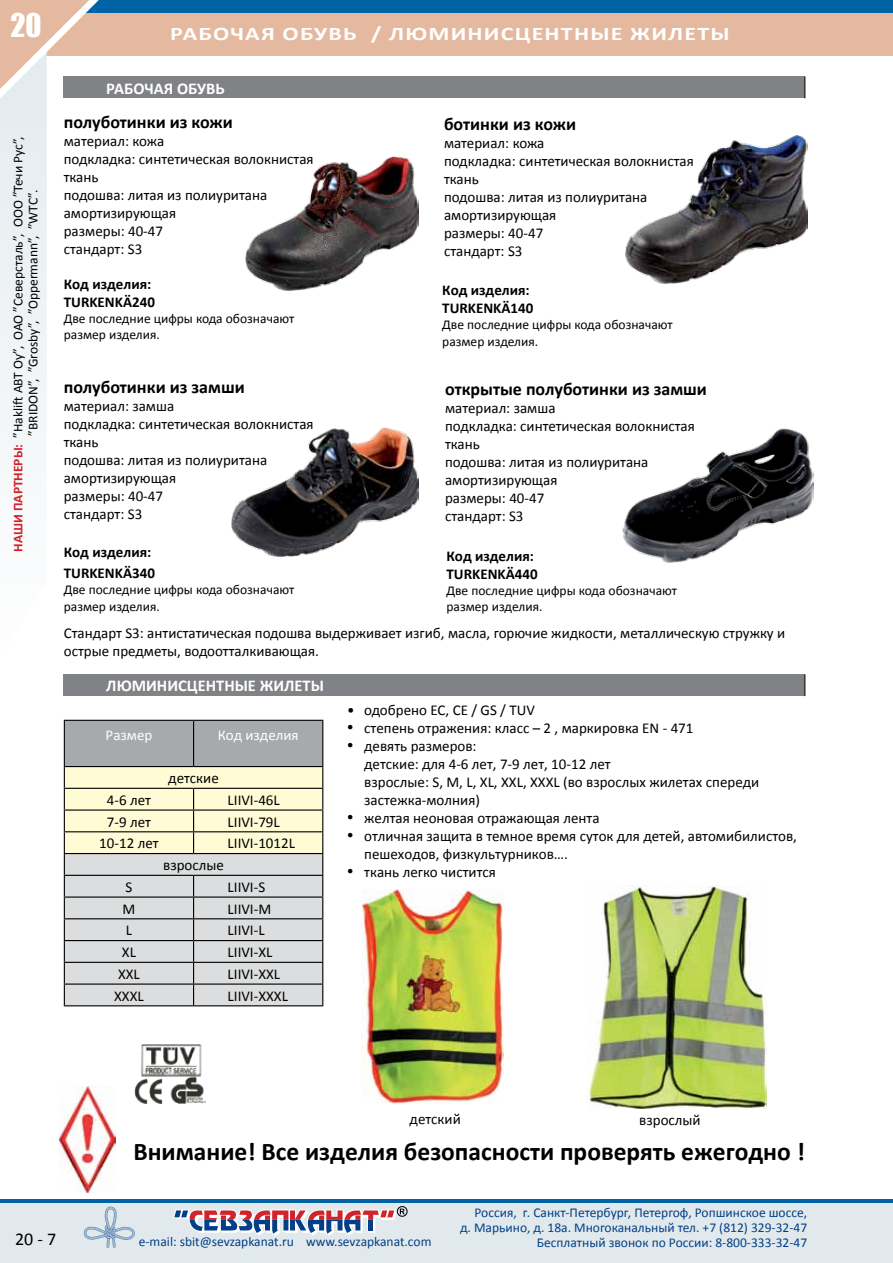
<style>
.page{position:relative;width:893px;height:1263px;background:#fff}
.page>*{position:absolute;margin:0;border:0;box-sizing:border-box;transform-origin:0 0}
.t1{font:30px "Impact";color:#fff}
.t2{font:700 25.5px "Calibri";color:#000}
.t3{font:700 19.2px "Calibri";letter-spacing:.05em;color:#fff;scale:1.25 1}
.t4{font:700 18px "Calibri";color:#000}
.t5{font:18px "Calibri";color:#000}
.t6{font:700 16.5px "Calibri";color:#fff}
.t7{font:15px/18px "Calibri";color:#000}
.t8{font:700 15px/18px "Calibri";color:#000}
.t9{font:15px "Calibri";color:#fff}
.t10{font:13.5px/16.2px "Calibri";color:#000}
.t11{font:13.5px/15px "Calibri";color:#023f88;text-align:right}
.s1{font-weight:700;color:#d2232a}
.s2{font-family:"Times New Roman";font-size:18px}
</style>
<div class="page">
<div style="left:0;top:1199px;width:893px;height:7px;background:#0063a5"></div>
<div style="left:0;top:1203px;width:893px;height:60px;background:#e2e9ed"></div>
<div style="left:24px;top:12px;width:869px;height:43px;background:#e4b99f"></div>
<div style="left:9px;top:0;width:884px;height:13px;background:#0063a5"></div>
<svg style="left:173px;top:1206px;width:235px;height:30px"></svg>
<svg style="left:84px;top:1206px;width:51px;height:42px"></svg>
<svg style="left:0;top:0;width:99px;height:448px"></svg>
<div style="left:64px;top:77px;width:741px;height:21px;background:#808285"></div>
<svg style="left:805px;top:77px;width:1px;height:21px"></svg>
<img style="left:625px;top:135px;width:183px;height:148px">
<img style="left:246px;top:156px;width:173px;height:135px">
<img style="left:232px;top:427px;width:187px;height:129px">
<img style="left:623px;top:428px;width:190px;height:134px">
<svg style="left:64px;top:720px;width:259px;height:286px;background:#d1d1c7"></svg>
<hr style="left:64px;top:875px;width:130px;height:1px;background:#000">
<hr style="left:194px;top:875px;width:129px;height:1px;background:#000">
<div style="left:64px;top:674px;width:741px;height:22px;background:#808285"></div>
<svg style="left:805px;top:674px;width:1px;height:22px"></svg>
<img style="left:60px;top:1086px;width:55px;height:106px">
<img style="left:362px;top:889px;width:141px;height:214px">
<img style="left:587px;top:885px;width:179px;height:223px">
<img style="left:134px;top:1044px;width:72px;height:59px">
<h1 class="t1" style="left:10px;top:2px;width:33px">20</h1>
<p class="t10" style="left:10px;top:436px;width:301px;line-height:15px;text-indent:-116px;rotate:-90deg"><span class="s1">НАШИ ПАРТНЕРЫ:</span> ”Haklift ABT Oy”, ОАО ”Северсталь”, ООО ”Течи Рус”, ”BRIDON”, ”Grosby”, ”Oppermann”, ”WTC”.</p>
<p class="t3" style="left:170px;top:22px;width:449px">РАБОЧАЯ ОБУВЬ / ЛЮМИНИСЦЕНТНЫЕ ЖИЛЕТЫ</p>
<p class="t6" style="left:106px;top:78px;width:120px">РАБОЧАЯ ОБУВЬ</p>
<p class="t4" style="left:64px;top:111px;width:171px">полуботинки из кожи</p>
<p class="t7" style="left:64px;top:132px;width:251px">материал: кожа<br>подкладка: синтетическая волокнистая ткань<br>подошва: литая из полиуритана амортизирующая<br>размеры: 40-47<br>стандарт: S3</p>
<p class="t8" style="left:64px;top:274px;width:93px">Код изделия:<br>TURKENKÄ240</p>
<p class="t10" style="left:64px;top:310px;width:232px">Две последние цифры кода обозначают размер изделия.</p>
<p class="t4" style="left:64px;top:376px;width:182px">полуботинки из замши</p>
<p class="t7" style="left:64px;top:396px;width:251px">материал: замша<br>подкладка: синтетическая волокнистая ткань<br>подошва: литая из полиуритана амортизирующая<br>размеры: 40-47<br>стандарт: S3</p>
<p class="t8" style="left:64px;top:540px;width:93px;line-height:21.6px">Код изделия:<br>TURKENKÄ340</p>
<p class="t10" style="left:64px;top:581px;width:232px">Две последние цифры кода обозначают размер изделия.</p>
<p class="t4" style="left:444px;top:113px;width:134px">ботинки из кожи</p>
<p class="t7" style="left:444px;top:133px;width:251px">материал: кожа<br>подкладка: синтетическая волокнистая ткань<br>подошва: литая из полиуритана амортизирующая<br>размеры: 40-47<br>стандарт: S3</p>
<p class="t8" style="left:442px;top:280px;width:93px">Код изделия:<br>TURKENKÄ140</p>
<p class="t10" style="left:442px;top:316px;width:232px">Две последние цифры кода обозначают размер изделия.</p>
<p class="t4" style="left:445px;top:378px;width:263px">открытые полуботинки из замши</p>
<p class="t7" style="left:445px;top:398px;width:251px">материал: замша<br>подкладка: синтетическая волокнистая ткань<br>подошва: литая из полиуритана амортизирующая<br>размеры: 40-47<br>стандарт: S3</p>
<p class="t8" style="left:446px;top:546px;width:93px">Код изделия:<br>TURKENKÄ440</p>
<p class="t10" style="left:446px;top:582px;width:232px">Две последние цифры кода обозначают размер изделия.</p>
<p class="t7" style="left:64px;top:624px;width:723px">Стандарт S3: антистатическая подошва выдерживает изгиб, масла, горючие жидкости, металлическую стружку и острые предметы, водоотталкивающая.</p>
<p class="t6" style="left:106px;top:676px;width:219px">ЛЮМИНИСЦЕНТНЫЕ ЖИЛЕТЫ</p>
<p class="t9" style="left:106px;top:726px;width:48px">Размер</p>
<p class="t9" style="left:218px;top:726px;width:82px">Код изделия</p>
<p class="t7" style="left:168px;top:768px;width:52px">детские</p>
<p class="t7" style="left:107px;top:790px;width:46px">4-6 лет</p>
<p class="t7" style="left:228px;top:790px;width:54px">LIIVI-46L</p>
<p class="t7" style="left:107px;top:812px;width:46px">7-9 лет</p>
<p class="t7" style="left:228px;top:812px;width:54px">LIIVI-79L</p>
<p class="t7" style="left:99px;top:834px;width:61px">10-12 лет</p>
<p class="t7" style="left:228px;top:834px;width:69px">LIIVI-1012L</p>
<p class="t7" style="left:163px;top:855px;width:62px">взрослые</p>
<p class="t7" style="left:126px;top:877px;width:8px">S</p>
<p class="t7" style="left:228px;top:877px;width:39px">LIIVI-S</p>
<p class="t7" style="left:123px;top:899px;width:14px">M</p>
<p class="t7" style="left:228px;top:899px;width:45px">LIIVI-M</p>
<p class="t7" style="left:126px;top:921px;width:8px">L</p>
<p class="t7" style="left:228px;top:921px;width:39px">LIIVI-L</p>
<p class="t7" style="left:122px;top:942px;width:16px">XL</p>
<p class="t7" style="left:228px;top:942px;width:46px">LIIVI-XL</p>
<p class="t7" style="left:118px;top:964px;width:23px">XXL</p>
<p class="t7" style="left:228px;top:964px;width:54px">LIIVI-XXL</p>
<p class="t7" style="left:114px;top:986px;width:31px">XXXL</p>
<p class="t7" style="left:228px;top:986px;width:62px">LIIVI-XXXL</p>
<p class="t7" style="left:347px;top:700px;width:189px">• одобрено ЕС, CE / GS / TUV</p>
<p class="t7" style="left:347px;top:718px;width:348px"><span class="s2">•</span> степень отражения: класс – 2 , маркировка EN - 471</p>
<p class="t7" style="left:364px;top:736px;width:396px;text-indent:-17px"><span class="s2">•</span> девять размеров:<br>детские: для 4-6 лет, 7-9 лет, 10-12 лет<br>взрослые: S, M, L, XL, XXL, XXXL (во взрослых жилетах спереди застежка-молния)</p>
<p class="t7" style="left:347px;top:808px;width:254px"><span class="s2">•</span> желтая неоновая отражающая лента</p>
<p class="t7" style="left:364px;top:826px;width:434px;text-indent:-17px"><span class="s2">•</span> отличная защита в темное время суток для детей, автомибилистов, пешеходов, физкультурников….</p>
<p class="t7" style="left:347px;top:862px;width:150px"><span class="s2">•</span> ткань легко чистится</p>
<p class="t5" style="left:15px;top:1228px;width:43px">20 - 7</p>
<p class="t7" style="left:410px;top:1109px;width:53px">детский</p>
<p class="t7" style="left:639px;top:1111px;width:63px">взрослый</p>
<h2 class="t2" style="left:133px;top:1135px;width:673px">Внимание! Все изделия безопасности проверять ежегодно !</h2>
<p class="t11" style="left:460px;top:1204px;width:349px">Россия, г. Санкт-Петербург, Петергоф, Ропшинское шоссе,<br>д. Марьино, д. 18а. Многоканальный тел. +7 (812) 329-32-47</p>
<p class="t11" style="left:139px;top:1234px;width:294px">e-mail: sbit@sevzapkanat.ru www.sevzapkanat.com</p>
<p class="t11" style="left:537px;top:1234px;width:272px">Бесплатный звонок по России: 8-800-333-32-47</p>
</div>
